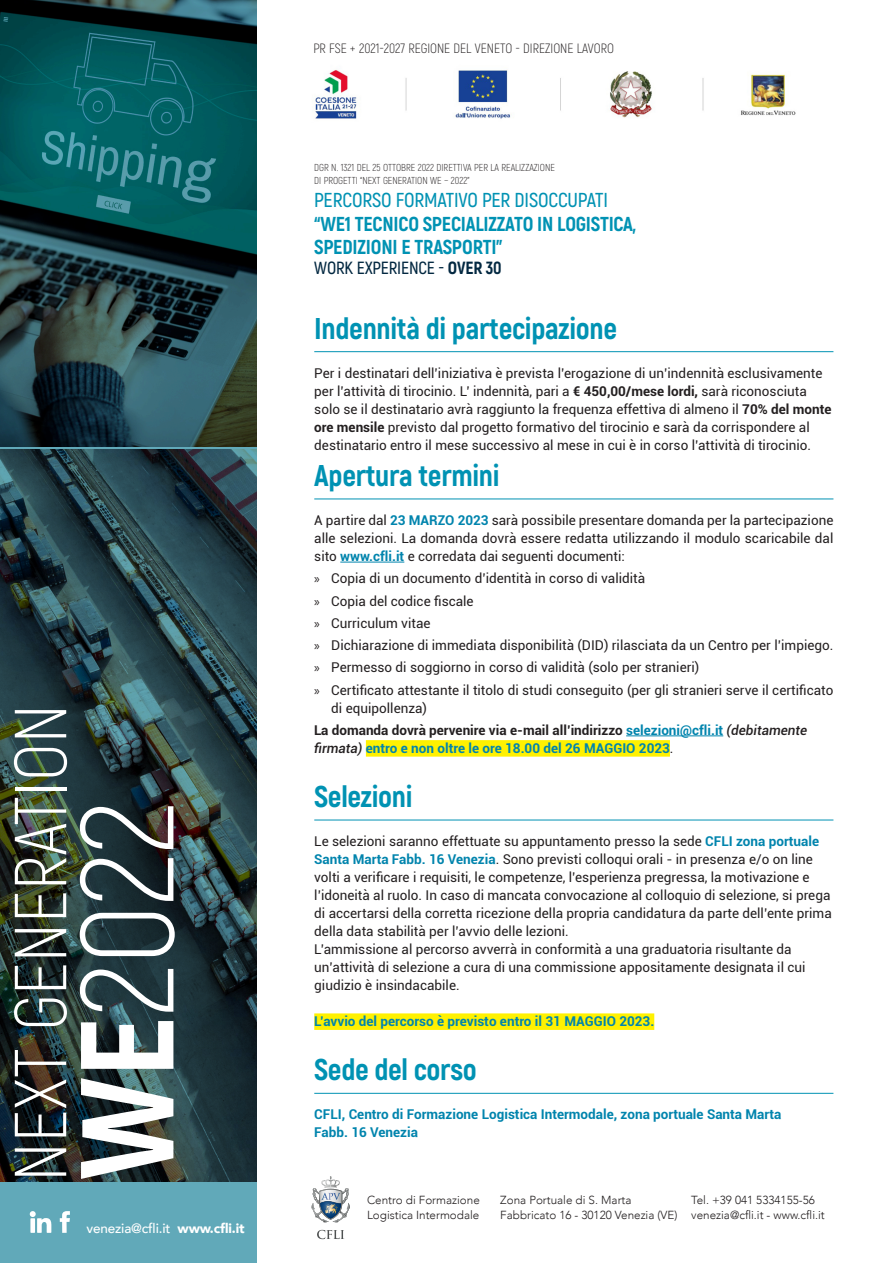
<style>
.page{position:relative;width:893px;height:1263px;background:#fff}
.page>*{position:absolute;margin:0;border:0;box-sizing:border-box;transform-origin:0 0}
.testo_nero_condensed{font:300 132px "Akrobat";color:#fff}
.testo_nero_condensed-2{font:300 73.5px "Akrobat";color:#fff}
.titolo_programma{font:800 30px "Akrobat";letter-spacing:-.01em;color:#0092b3}
.testo_nero_condensed-3{font:800 20.1px "Akrobat";letter-spacing:-.01em;color:#0092b3}
.testo_nero_condensed-4{font:600 20.1px "Akrobat";letter-spacing:-.01em;color:#0092b3}
.testo_nero_condensed-5{font:600 17.7px "Akrobat";letter-spacing:-.01em;color:#032841}
.txt{font:13.5px/18px "Roboto";color:#231f20}
.txt-2{font:700 13.5px/18px "Roboto";color:#0084ad}
.testo_programma{font:13.5px/18px "Roboto";color:#231f20;text-align:justify}
.testo_nero_condensed-6{font:300 13.5px "Akrobat";color:#231f20}
.testo_bianco{font:500 13.5px "Avenir";letter-spacing:-.01em;color:#fff}
.testo_indirizzo{font:300 11.7px "Avenir";color:#231f20}
.testo_nero_condensed-7{font:300 10.05px/12.6px "Akrobat";color:#231f20}
.s1{font-weight:800}
.s2{font-weight:900}
.s3{font-weight:700}
.s4{font-weight:700;color:#0084ad}
.s5{font-family:"Myriad Pro"}
.s6{color:#231f20}
.s7{font-weight:500;font-style:italic;color:#231f20}
.s8{font-weight:400;color:#231f20}
</style>
<div class="page">
<hr style="left:314px;top:351px;width:519px;height:1px;background:#0092b3">
<hr style="left:314px;top:499px;width:519px;height:1px;background:#0092b3">
<hr style="left:340px;top:562px;width:64px;height:1px;background:#0084ad">
<hr style="left:626px;top:735px;width:97px;height:1px;background:#0084ad">
<div style="left:366px;top:740px;width:304px;height:17px;background:#fff101"></div>
<hr style="left:314px;top:820px;width:519px;height:1px;background:#0092b3">
<div style="left:314px;top:1013px;width:340px;height:17px;background:#fff101"></div>
<hr style="left:314px;top:1093px;width:519px;height:1px;background:#0092b3">
<div style="left:0;top:493px;width:257px;height:770px;background:#61a9b9"></div>
<img style="left:0;top:0;width:257px;height:446px">
<img style="left:0;top:450px;width:257px;height:731px">
<img style="left:314px;top:70px;width:482px;height:49px">
<img style="left:317px;top:1229px;width:28px;height:11px">
<svg style="left:311px;top:1176px;width:39px;height:47px"></svg>
<svg style="left:30px;top:1211px;width:21px;height:22px"></svg>
<svg style="left:60px;top:1211px;width:10px;height:22px"></svg>
<p class="testo_nero_condensed-2" style="left:-3px;top:1181px;width:479px;rotate:-90deg">NEXT GENERATION</p>
<p class="testo_nero_condensed" style="left:49px;top:1179px;width:379px;rotate:-90deg"><span class="s1">WE</span>2022</p>
<p class="testo_bianco" style="left:86px;top:1217px;width:160px">venezia@cfli.it <span class="s2">www.cfli.it</span></p>
<p class="testo_nero_condensed-6" style="left:313px;top:40px;width:302px">PR FSE + 2021-2027 REGIONE DEL VENETO - DIREZIONE LAVORO</p>
<p class="testo_nero_condensed-7" style="left:314px;top:161px;width:242px">DGR N. 1321 DEL 25 OTTOBRE 2022 DIRETTIVA PER LA REALIZZAZIONE<br>DI PROGETTI “NEXT GENERATION WE – 2022”</p>
<p class="testo_nero_condensed-4" style="left:314px;top:188px;width:295px">PERCORSO FORMATIVO PER DISOCCUPATI</p>
<p class="testo_nero_condensed-3" style="left:314px;top:211px;width:323px">“WE1 TECNICO SPECIALIZZATO IN LOGISTICA,</p>
<p class="testo_nero_condensed-3" style="left:314px;top:234px;width:190px">SPEDIZIONI E TRASPORTI”</p>
<p class="testo_nero_condensed-5" style="left:314px;top:257px;width:189px">WORK EXPERIENCE - <span class="s1">OVER 30</span></p>
<p class="titolo_programma" style="left:314px;top:309px;width:304px">Indennità di partecipazione</p>
<p class="txt" style="left:314px;top:363px;width:519px">Per i destinatari dell’iniziativa è prevista l’erogazione di un’indennità esclusivamente per l’attività di tirocinio. L’ indennità, pari a <span class="s3">€ 450,00/mese lordi,</span> sarà riconosciuta solo se il destinatario avrà raggiunto la frequenza effettiva di almeno il <span class="s3">70% del monte ore mensile</span> previsto dal progetto formativo del tirocinio e sarà da corrispondere al destinatario entro il mese successivo al mese in cui è in corso l’attività di tirocinio.</p>
<p class="titolo_programma" style="left:314px;top:456px;width:187px">Apertura termini</p>
<p class="testo_programma" style="left:314px;top:511px;width:521px">A partire dal <span class="s4">23 MARZO 2023</span> sarà possibile presentare domanda per la partecipazione alle selezioni. La domanda dovrà essere redatta utilizzando il modulo scaricabile dal sito <span class="s4">www.cfli.it</span> e corredata dai seguenti documenti:</p>
<p class="txt" style="left:314px;top:569px;width:332px"><span class="s5">»</span> Copia di un documento d’identità in corso di validità</p>
<p class="txt" style="left:314px;top:591px;width:161px"><span class="s5">»</span> Copia del codice fiscale</p>
<p class="txt" style="left:314px;top:613px;width:118px"><span class="s5">»</span> Curriculum vitae</p>
<p class="txt" style="left:314px;top:636px;width:521px"><span class="s5">»</span> Dichiarazione di immediata disponibilità (DID) rilasciata da un Centro per l’impiego.</p>
<p class="txt" style="left:314px;top:658px;width:387px"><span class="s5">»</span> Permesso di soggiorno in corso di validità (solo per stranieri)</p>
<p class="txt" style="left:331px;top:680px;width:504px;text-indent:-17px"><span class="s5">»</span> Certificato attestante il titolo di studi conseguito (per gli stranieri serve il certificato di equipollenza)</p>
<p class="txt-2" style="left:314px;top:720px;width:494px"><span class="s6">La domanda dovrà pervenire via e-mail all’indirizzo</span> selezioni@cfli.it <span class="s7">(debitamente firmata)</span> entro e non oltre le ore 18.00 del 26 MAGGIO 2023<span class="s8">.</span></p>
<p class="titolo_programma" style="left:314px;top:777px;width:100px">Selezioni</p>
<p class="txt" style="left:314px;top:832px;width:519px">Le selezioni saranno effettuate su appuntamento presso la sede <span class="s4">CFLI zona portuale Santa Marta Fabb. 16 Venezia</span>. Sono previsti colloqui orali - in presenza e/o on line volti a verificare i requisiti, le competenze, l’esperienza pregressa, la motivazione e l’idoneità al ruolo. In caso di mancata convocazione al colloquio di selezione, si prega di accertarsi della corretta ricezione della propria candidatura da parte dell’ente prima della data stabilità per l’avvio delle lezioni.<br>L’ammissione al percorso avverrà in conformità a una graduatoria risultante da un’attività di selezione a cura di una commissione appositamente designata il cui giudizio è insindacabile.</p>
<p class="txt-2" style="left:314px;top:1012px;width:341px">L’avvio del percorso è previsto entro il 31 MAGGIO 2023.</p>
<p class="titolo_programma" style="left:314px;top:1050px;width:164px">Sede del corso</p>
<p class="txt-2" style="left:314px;top:1105px;width:469px">CFLI, Centro di Formazione Logistica Intermodale, zona portuale Santa Marta</p>
<p class="txt-2" style="left:314px;top:1123px;width:105px">Fabb. 16 Venezia</p>
<p class="testo_indirizzo" style="left:367px;top:1193px;width:114px">Centro di Formazione</p>
<p class="testo_indirizzo" style="left:367px;top:1208px;width:114px">Logistica Intermodale</p>
<p class="testo_indirizzo" style="left:500px;top:1193px;width:133px">Zona Portuale di S. Marta</p>
<p class="testo_indirizzo" style="left:500px;top:1208px;width:179px">Fabbricato 16 - 30120 Venezia (VE)</p>
<p class="testo_indirizzo" style="left:691px;top:1193px;width:125px">Tel. +39 041 5334155-56</p>
<p class="testo_indirizzo" style="left:691px;top:1208px;width:135px">venezia@cfli.it - www.cfli.it</p>
</div>
